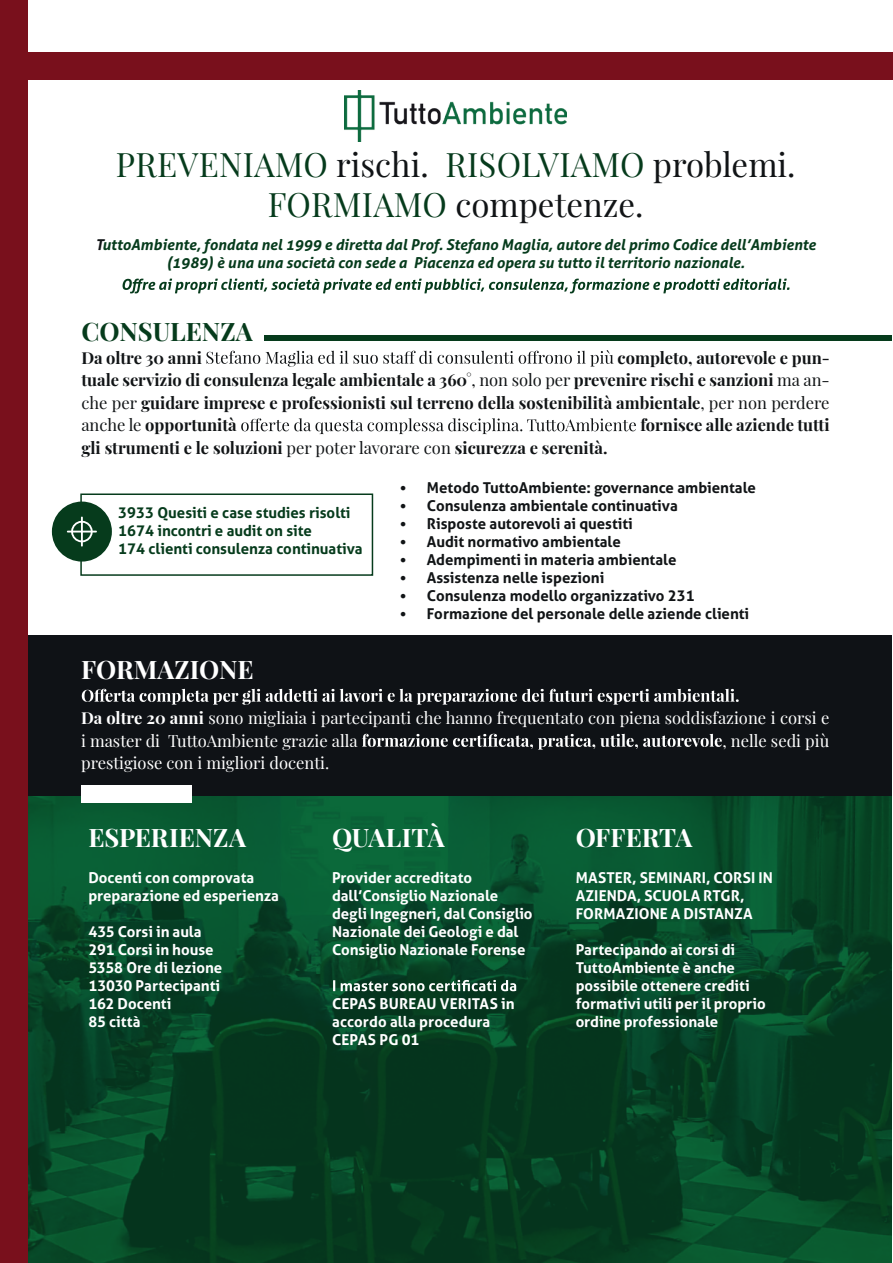
<style>
.page{position:relative;width:893px;height:1263px;background:#fff}
.page>*{position:absolute;margin:0;border:0;box-sizing:border-box;transform-origin:0 0}
.t1{font:33px/39.6px "Playfair Display";color:#063b1c;text-align:center}
.t2{font:700 25.5px "Playfair Display";color:#fff}
.t3{font:700 25.5px "Playfair Display";color:#063b1c}
.t4{font:700 16.5px/22.5px "Playfair Display";color:#111416;text-align:justify}
.t5{font:16.5px/22.5px "Playfair Display";color:#fff}
.t6{font:700 15px/18px "Aller";color:#fff}
.t7{font:700 15px "Aller";color:#111416}
.t8{font:italic 700 15px/18px "Aller";color:#063b1c;text-align:center}
.t9{font:700 15px/18px "Aller";color:#063b1c}
.s1{color:#111416}
.s2{font-weight:400}
.s3{font-weight:700}
</style>
<div class="page">
<div style="left:0;top:635px;width:891px;height:161px;background:#0f1216"></div>
<img style="left:345px;top:90px;width:221px;height:52px">
<svg style="left:123px;top:279px;width:666px;height:14px"></svg>
<svg style="left:206px;top:350px;width:408px;height:17px"></svg>
<svg style="left:241px;top:418px;width:395px;height:16px"></svg>
<svg style="left:82px;top:689px;width:657px;height:16px"></svg>
<svg style="left:362px;top:734px;width:360px;height:16px"></svg>
<svg style="left:28px;top:796px;width:863px;height:467px;background:#064526"></svg>
<svg style="left:333px;top:980px;width:183px;height:11px"></svg>
<div style="left:81px;top:785px;width:111px;height:17px;background:#fff"></div>
<div style="left:80px;top:493px;width:293px;height:83px;border:2px solid #063b1c"></div>
<div style="left:264px;top:335px;width:627px;height:5px;background:#063b1c"></div>
<div style="left:52px;top:502px;width:60px;height:60px;background:#063b1c;border-radius:50%"></div>
<svg style="left:67px;top:517px;width:30px;height:30px"></svg>
<div style="left:0;top:1px;width:28px;height:1262px;background:#79101c"></div>
<div style="left:0;top:52px;width:892px;height:28px;background:#79101c"></div>
<h1 class="t1" style="left:116px;top:142px;width:681px">PREVENIAMO <span class="s1">rischi.</span> RISOLVIAMO <span class="s1">problemi.<br></span>FORMIAMO <span class="s1">competenze.</span></h1>
<p class="t8" style="left:95px;top:236px;width:722px"><span class="s1">T</span>uttoAmbiente, fondata nel 1999 e diretta dal Prof. Stefano Maglia, autore del primo Codice dell’Ambiente (1989) è una una società con sede a Piacenza ed opera su tutto il territorio nazionale.</p>
<h2 class="t3" style="left:81px;top:311px;width:173px">CONSULENZA</h2>
<p class="t4" style="left:81px;top:345px;width:122px">Da oltre 30 anni</p>
<p class="t4" style="left:81px;top:345px;width:750px;text-indent:536px">completo, autorevole e pun&shy;tuale servizio di consulenza legale ambientale a 360°<span class="s2">, non solo per</span> prevenire rischi e sanzioni <span class="s2">ma an&shy;che per</span> guidare imprese e professionisti sul terreno della sostenibilità ambientale<span class="s2">, per non perdere anche le</span> opportunità</p>
<p class="t4" style="left:640px;top:412px;width:191px">fornisce alle aziende tutti</p>
<p class="t4" style="left:81px;top:435px;width:528px">gli strumenti e le soluzioni <span class="s2">per poter lavorare con</span> sicurezza e serenità.</p>
<p class="t9" style="left:118px;top:503px;width:246px">3933 Quesiti e case studies risolti<br>1674 incontri e audit on site<br>174 clienti consulenza continuativa</p>
<p class="t7" style="left:400px;top:478px;width:357px">• Metodo TuttoAmbiente: governance ambientale</p>
<p class="t7" style="left:400px;top:496px;width:279px">• Consulenza ambientale continuativa</p>
<p class="t7" style="left:400px;top:514px;width:234px">• Risposte autorevoli ai questiti</p>
<p class="t7" style="left:400px;top:532px;width:222px">• Audit normativo ambientale</p>
<p class="t7" style="left:400px;top:550px;width:278px">• Adempimenti in materia ambientale</p>
<p class="t7" style="left:400px;top:568px;width:206px">• Assistenza nelle ispezioni</p>
<p class="t7" style="left:400px;top:586px;width:296px">• Consulenza modello organizzativo 231</p>
<p class="t7" style="left:400px;top:604px;width:351px">• Formazione del personale delle aziende clienti</p>
<h2 class="t2" style="left:81px;top:649px;width:174px">FORMAZIONE</h2>
<p class="t5" style="left:81px;top:705px;width:750px"><span class="s3">Da oltre 20 anni</span> sono migliaia i partecipanti che hanno frequentato con piena soddisfazione i corsi e i master di TuttoAmbiente grazie alla</p>
<p class="t5" style="left:722px;top:728px;width:108px">, nelle sedi più</p>
<p class="t5" style="left:81px;top:750px;width:250px">prestigiose con i migliori docenti.</p>
<h2 class="t2" style="left:88px;top:817px;width:159px">ESPERIENZA</h2>
<p class="t6" style="left:88px;top:868px;width:192px">Docenti con comprovata preparazione ed esperienza</p>
<p class="t6" style="left:88px;top:922px;width:135px">435 Corsi in aula<br>291 Corsi in house<br>5358 Ore di lezione<br>13030 Partecipanti<br>162 Docenti<br>85 città</p>
<h2 class="t2" style="left:332px;top:817px;width:114px">QUALITÀ</h2>
<p class="t6" style="left:332px;top:868px;width:202px">Provider accreditato dall’Consiglio Nazionale degli Ingegneri, dal Consiglio<br>Nazionale dei Geologi e dal<br>Consiglio Nazionale Forense</p>
<p class="t6" style="left:332px;top:994px;width:184px">CEPAS BUREAU VERITAS in accordo alla procedura<br>CEPAS PG 01</p>
<h2 class="t2" style="left:576px;top:817px;width:118px">OFFERTA</h2>
<p class="t6" style="left:576px;top:868px;width:199px">MASTER, SEMINARI, CORSI IN<br>AZIENDA, SCUOLA RTGR,<br>FORMAZIONE A DISTANZA</p>
<p class="t6" style="left:576px;top:940px;width:192px">Partecipando ai corsi di<br>TuttoAmbiente è anche possibile ottenere crediti formativi utili per il proprio ordine professionale</p>
</div>
